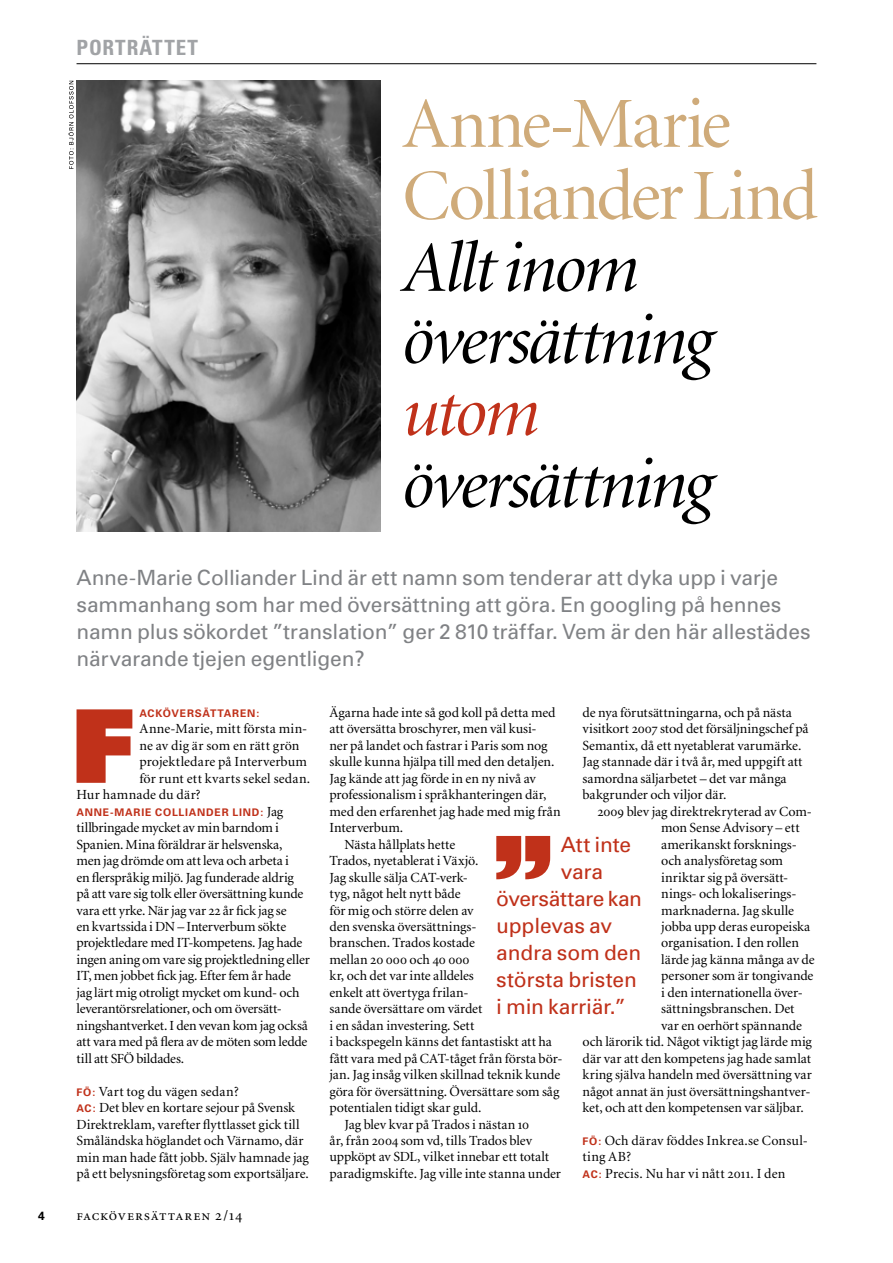
<style>
.page{position:relative;width:893px;height:1263px;background:#fff}
.page>*{position:absolute;margin:0;border:0;box-sizing:border-box;transform-origin:0 0}
.t1{font:900 101.7px "Univers";color:#c0311a}
.t2{font:italic 72px/72px "Minion Display";letter-spacing:-.035em;color:#000}
.t3{font:72px/72px "Minion Display";letter-spacing:-.025em;color:#cfab7a}
.t4{font:italic 72px "Minion Display";color:#c0311a}
.t5{font:21px/27px "Univers";letter-spacing:-.01em;color:#808285}
.t6{font:21px "Univers";letter-spacing:-.01em;color:#c0311a}
.t7{font:700 condensed 21px "Univers";letter-spacing:.045em;color:#a1a3a6}
.t8{font:15px "Minion Regular SC";letter-spacing:.055em;color:#000}
.t9{font:13.95px/16.5px "Minion";letter-spacing:-.005em;color:#000}
.t10{font:13.95px/16.5px "Minion";letter-spacing:.015em;color:#000}
.t11{font:13.95px "Minion";letter-spacing:.02em;color:#000}
.t12{font:13.95px "Minion Regular SC";letter-spacing:.005em;color:#000}
.t13{font:700 12px "Univers";color:#000}
.t14{font:700 10.5px "Univers";letter-spacing:.075em;color:#c0311a}
.s1{font-family:"Minion"}
.s2{font-family:"Minion Regular SC"}
.s3{font-family:"Univers";font-weight:700;font-size:10.5px;color:#c0311a}
</style>
<div class="page">
<hr style="left:77px;top:63px;width:739px;height:1px;background:#000">
<img style="left:77px;top:81px;width:304px;height:450px">
<svg style="left:68px;top:81px;width:6px;height:88px"></svg>
<svg style="left:496px;top:836px;width:54px;height:43px"></svg>
<h3 class="t7" style="left:77px;top:35px;width:123px">PORTRÄTTET</h3>
<h2 class="t3" style="left:402px;top:91px;width:417px">Anne-Marie<br>Colliander Lind</h2>
<h2 class="t2" style="left:402px;top:235px;width:312px">Allt inom översättning</h2>
<h2 class="t4" style="left:402px;top:377px;width:139px">utom</h2>
<h2 class="t2" style="left:402px;top:451px;width:312px">översättning</h2>
<p class="t5" style="left:77px;top:565px;width:735px">Anne-Marie Colliander Lind är ett namn som tenderar att dyka upp i varje sammanhang som har med översättning att göra. En googling på hennes namn plus sökordet ”translation” ger 2 810 träffar. Vem är den här allestädes närvarande tjejen egentligen?</p>
<p class="t9" style="left:330px;top:705px;width:228px">Ägarna hade inte så god koll på detta med</p>
<p class="t9" style="left:330px;top:721px;width:209px">att översätta broschyrer, men väl kusi-</p>
<p class="t9" style="left:330px;top:738px;width:220px">ner på landet och fastrar i Paris som nog</p>
<p class="t9" style="left:330px;top:754px;width:226px">skulle kunna hjälpa till med den detaljen.</p>
<p class="t9" style="left:330px;top:771px;width:208px">Jag kände att jag förde in en ny nivå av</p>
<p class="t9" style="left:330px;top:787px;width:218px">professionalism i språkhanteringen där,</p>
<p class="t9" style="left:330px;top:803px;width:233px">med den erfarenhet jag hade med mig från</p>
<p class="t9" style="left:330px;top:820px;width:75px">Interverbum.</p>
<p class="t9" style="left:344px;top:836px;width:112px">Nästa hållplats hette</p>
<p class="t9" style="left:330px;top:853px;width:150px">Trados, nyetablerat i Växjö.</p>
<p class="t9" style="left:330px;top:869px;width:140px">Jag skulle sälja CAT-verk-</p>
<p class="t9" style="left:330px;top:886px;width:133px">tyg, något helt nytt både</p>
<p class="t9" style="left:330px;top:902px;width:146px">för mig och större delen av</p>
<p class="t9" style="left:330px;top:919px;width:149px">den svenska översättnings-</p>
<p class="t9" style="left:330px;top:935px;width:147px">branschen. Trados kostade</p>
<p class="t12" style="left:330px;top:952px;width:142px"><span class="s1">mellan</span> 20 000 <span class="s1">och</span> 40 000</p>
<p class="t9" style="left:330px;top:968px;width:146px">kr, och det var inte alldeles</p>
<p class="t9" style="left:330px;top:985px;width:141px">enkelt att övertyga frilan-</p>
<p class="t9" style="left:330px;top:1001px;width:154px">sande översättare om värdet</p>
<p class="t9" style="left:330px;top:1017px;width:146px">i en sådan investering. Sett</p>
<p class="t9" style="left:330px;top:1034px;width:224px">i backspegeln känns det fantastiskt att ha</p>
<p class="t9" style="left:330px;top:1050px;width:235px">fått vara med på CAT-tåget från första bör-</p>
<p class="t9" style="left:330px;top:1067px;width:232px">jan. Jag insåg vilken skillnad teknik kunde</p>
<p class="t9" style="left:330px;top:1083px;width:231px">göra för översättning. Översättare som såg</p>
<p class="t9" style="left:330px;top:1100px;width:154px">potentialen tidigt skar guld.</p>
<p class="t9" style="left:344px;top:1116px;width:186px">Jag blev kvar på Trados i nästan <span class="s2">10</span></p>
<p class="t9" style="left:330px;top:1133px;width:204px">år, från <span class="s2">2004</span> som vd, tills Trados blev</p>
<p class="t9" style="left:330px;top:1149px;width:221px">uppköpt av SDL, vilket innebar ett totalt</p>
<p class="t9" style="left:330px;top:1166px;width:233px">paradigmskifte. Jag ville inte stanna under</p>
<p class="t9" style="left:583px;top:705px;width:228px">de nya förutsättningarna, och på nästa visitkort <span class="s2">2007</span> stod det försäljningschef på Semantix, då ett nyetablerat varumärke.<br>Jag stannade där i två år, med uppgift att samordna säljarbetet – det var många bakgrunder och viljor där.</p>
<p class="t9" style="left:597px;top:803px;width:216px"><span class="s2">2009</span> blev jag direktrekryterad av Com-</p>
<p class="t9" style="left:661px;top:820px;width:140px">mon Sense Advisory – ett</p>
<p class="t9" style="left:661px;top:836px;width:137px">amerikanskt forsknings-</p>
<p class="t9" style="left:661px;top:853px;width:123px">och analysföretag som</p>
<p class="t9" style="left:661px;top:869px;width:129px">inriktar sig på översätt-</p>
<p class="t9" style="left:661px;top:886px;width:137px">nings- och lokaliserings-</p>
<p class="t9" style="left:661px;top:902px;width:134px">marknaderna. Jag skulle</p>
<p class="t9" style="left:661px;top:919px;width:151px">jobba upp deras europeiska</p>
<p class="t9" style="left:661px;top:935px;width:139px">organisation. I den rollen</p>
<p class="t9" style="left:661px;top:952px;width:155px">lärde jag känna många av de</p>
<p class="t9" style="left:661px;top:968px;width:154px">personer som är tongivande</p>
<p class="t9" style="left:661px;top:985px;width:143px">i den internationella över-</p>
<p class="t9" style="left:661px;top:1001px;width:135px">sättningsbranschen. Det</p>
<p class="t9" style="left:661px;top:1017px;width:142px">var en oerhört spännande</p>
<p class="t9" style="left:583px;top:1034px;width:231px">och lärorik tid. Något viktigt jag lärde mig</p>
<p class="t9" style="left:583px;top:1050px;width:230px">där var att den kompetens jag hade samlat</p>
<p class="t9" style="left:583px;top:1067px;width:231px">kring själva handeln med översättning var</p>
<p class="t9" style="left:583px;top:1083px;width:229px">något annat än just översättningshantver-</p>
<p class="t9" style="left:583px;top:1100px;width:223px">ket, och att den kompetensen var säljbar.</p>
<p class="t10" style="left:583px;top:1133px;width:227px"><span class="s3">FÖ:</span> Och därav föddes Inkrea.se Consul&shy;ting AB?<br><span class="s3">AC:</span> Precis. Nu har vi nått <span class="s2">2011</span>. I den</p>
<h1 class="t1" style="left:71px;top:679px;width:64px">F</h1>
<p class="t14" style="left:139px;top:707px;width:9px">ACKÖ</p>
<p class="t14" style="left:171px;top:707px;width:42px">VERS ÄTTAR</p>
<p class="t14" style="left:240px;top:707px;width:21px">EN:</p>
<p class="t11" style="left:139px;top:722px;width:169px">Anne-Marie, mitt första min-</p>
<p class="t9" style="left:139px;top:738px;width:162px">ne av dig är som en rätt grön</p>
<p class="t9" style="left:139px;top:754px;width:169px">projektledare på Interverbum</p>
<p class="t10" style="left:139px;top:771px;width:172px">för runt ett kvarts sekel sedan.</p>
<p class="t9" style="left:77px;top:787px;width:126px">Hur hamnade du där?</p>
<p class="t14" style="left:77px;top:806px;width:122px">ANN E-MAR IE COLLIAND</p>
<p class="t14" style="left:215px;top:806px;width:33px">ER LIND</p>
<p class="t9" style="left:77px;top:803px;width:235px;text-indent:184px"><span class="s3">:</span> Jag tillbringade mycket av min barndom i Spanien. Mina föräldrar är helsvenska, men jag drömde om att leva och arbeta i<br>en flerspråkig miljö. Jag funderade aldrig på att vare sig tolk eller översättning kunde vara ett yrke. När jag var <span class="s2">22</span> år fick jag se<br>en kvartssida i DN – Interverbum sökte projektledare med IT-kompetens. Jag hade ingen aning om vare sig projektledning eller IT, men jobbet fick jag. Efter fem år hade jag lärt mig otroligt mycket om kund- och leverantörsrelationer, och om översätt&shy;ningshantverket. I den vevan kom jag också att vara med på flera av de möten som ledde till att SFÖ bildades.</p>
<p class="t9" style="left:77px;top:1083px;width:234px"><span class="s3">FÖ:</span> Vart tog du vägen sedan?<br><span class="s3">AC:</span> Det blev en kortare sejour på Svensk Direktreklam, varefter flyttlasset gick till Småländska höglandet och Värnamo, där min man hade fått jobb. Själv hamnade jag på ett belysningsföretag som exportsäljare.</p>
<h3 class="t6" style="left:561px;top:832px;width:72px">Att inte</h3>
<h3 class="t6" style="left:561px;top:859px;width:44px">vara</h3>
<h3 class="t6" style="left:496px;top:886px;width:147px">översättare kan</h3>
<h3 class="t6" style="left:496px;top:913px;width:117px">upplevas av</h3>
<h3 class="t6" style="left:496px;top:940px;width:146px">andra som den</h3>
<h3 class="t6" style="left:496px;top:967px;width:142px">största bristen</h3>
<h3 class="t6" style="left:496px;top:994px;width:131px">i min karriär.”</h3>
<p class="t13" style="left:38px;top:1209px;width:8px">4</p>
<p class="t8" style="left:77px;top:1208px;width:167px">facköversättaren 2/14</p>
</div>
